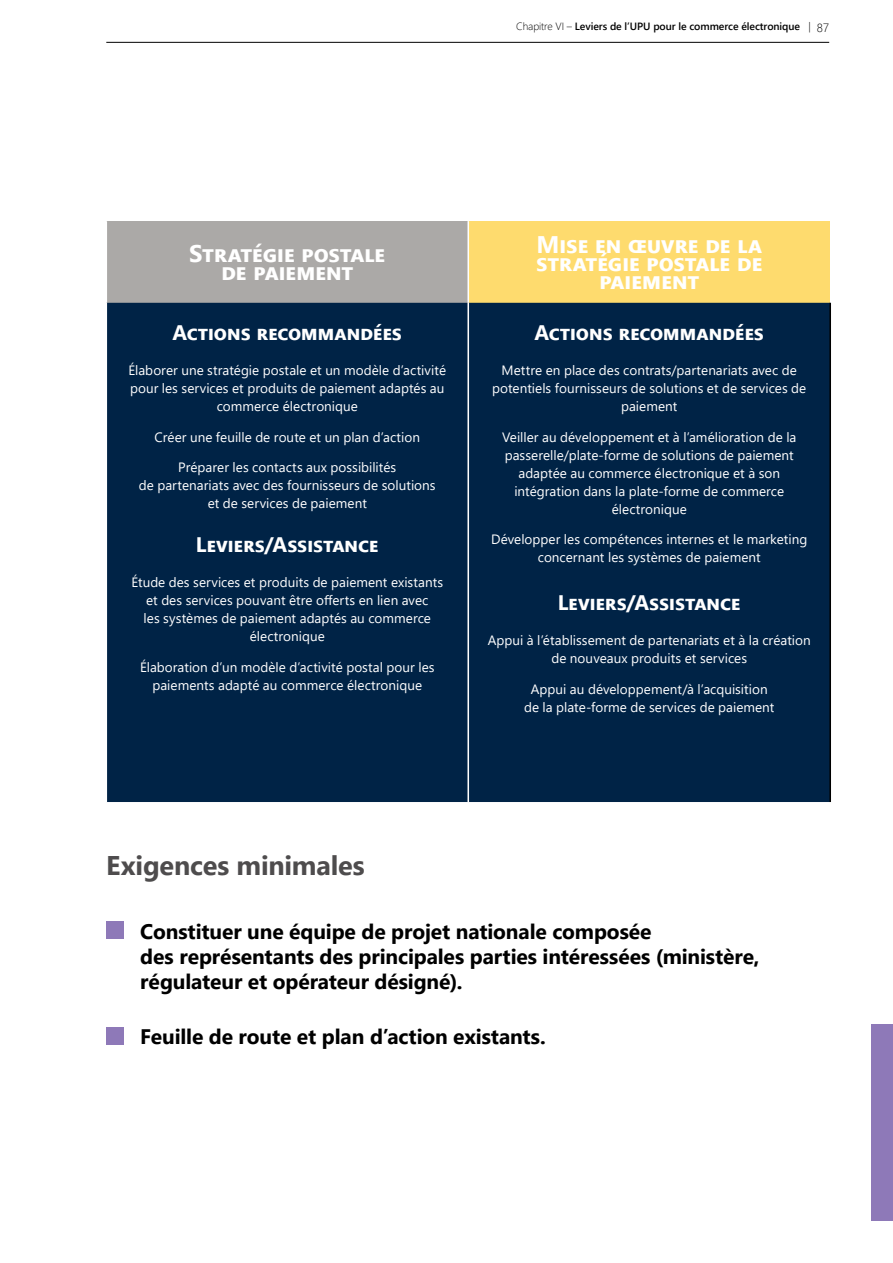
<style>
.page{position:relative;width:893px;height:1263px;background:#fff}
.page>*{position:absolute;margin:0;border:0;box-sizing:border-box;transform-origin:0 0}
.t1{font:700 27px "Segoe UI";letter-spacing:-.01em;color:#4e4c4d}
.t2{font:700 24px/18px "Segoe UI";letter-spacing:-.015em;color:#fff;text-align:center}
.t3{font:700 21px/25.2px "Segoe UI";letter-spacing:-.005em;color:#000}
.t4{font:700 21px "Segoe UI";letter-spacing:.005em;color:#fff}
.t5{font:13.5px/18px "Segoe UI";color:#fff;text-align:center}
.t6{font:600 10.5px "Segoe UI";letter-spacing:-.005em;color:#000}
.s1{font-weight:300}
.s2{font-weight:300;font-size:12px}
</style>
<div class="page">
<hr style="left:106px;top:42px;width:723px;height:1px;background:#000">
<div style="left:872px;top:1024px;width:21px;height:197px;background:#8e79b8"></div>
<div style="left:106px;top:921px;width:17px;height:17px;background:#8e79b8"></div>
<div style="left:106px;top:1027px;width:17px;height:17px;background:#8e79b8"></div>
<div style="left:106px;top:221px;width:362px;height:82px;background:#aba9a7"></div>
<div style="left:468px;top:221px;width:362px;height:82px;background:#fedb6e"></div>
<div style="left:107px;top:303px;width:722px;height:499px;background:#002346"></div>
<hr style="left:829px;top:303px;width:2px;height:499px;background:#000">
<hr style="left:106px;top:221px;width:1px;height:82px;background:#fff">
<hr style="left:467px;top:221px;width:2px;height:82px;background:#fff">
<hr style="left:467px;top:303px;width:2px;height:499px;background:#fff">
<p class="t6" style="left:516px;top:17px;width:314px"><span class="s1">Chapitre VI –</span> Leviers de l’UPU pour le commerce électronique <span class="s1">|</span> <span class="s2">87</span></p>
<h2 class="t2" style="left:189px;top:242px;width:198px">Stratégie postale de paiement</h2>
<h2 class="t2" style="left:536px;top:233px;width:228px">Mise en œuvre de la stratégie postale de paiement</h2>
<h3 class="t4" style="left:172px;top:312px;width:231px">Actions recommandées</h3>
<p class="t5" style="left:128px;top:360px;width:319px">Élaborer une stratégie postale et un modèle d’activité pour les services et produits de paiement adaptés au commerce électronique</p>
<p class="t5" style="left:155px;top:426px;width:267px">Créer une feuille de route et un plan d’action</p>
<p class="t5" style="left:139px;top:457px;width:298px">Préparer les contacts aux possibilités<br>de partenariats avec des fournisseurs de solutions et de services de paiement</p>
<h3 class="t4" style="left:196px;top:524px;width:184px">Leviers/Assistance</h3>
<p class="t5" style="left:131px;top:572px;width:313px">Étude des services et produits de paiement existants et des services pouvant être offerts en lien avec<br>les systèmes de paiement adaptés au commerce électronique</p>
<p class="t5" style="left:140px;top:657px;width:296px">Élaboration d’un modèle d’activité postal pour les paiements adapté au commerce électronique</p>
<h3 class="t4" style="left:534px;top:312px;width:231px">Actions recommandées</h3>
<p class="t5" style="left:492px;top:360px;width:316px">Mettre en place des contrats/partenariats avec de potentiels fournisseurs de solutions et de services de paiement</p>
<p class="t5" style="left:502px;top:426px;width:296px">Veiller au développement et à l’amélioration de la passerelle/plate-forme de solutions de paiement adaptée au commerce électronique et à son intégration dans la plate-forme de commerce électronique</p>
<p class="t5" style="left:491px;top:529px;width:318px">Développer les compétences internes et le marketing concernant les systèmes de paiement</p>
<h3 class="t4" style="left:558px;top:583px;width:184px">Leviers/Assistance</h3>
<p class="t5" style="left:488px;top:630px;width:324px">Appui à l’établissement de partenariats et à la création de nouveaux produits et services</p>
<p class="t5" style="left:524px;top:679px;width:252px">Appui au développement/à l’acquisition de la plate-forme de services de paiement</p>
<h1 class="t1" style="left:106px;top:840px;width:260px">Exigences minimales</h1>
<h3 class="t3" style="left:140px;top:917px;width:621px">Constituer une équipe de projet nationale composée<br>des représentants des principales parties intéressées (ministère, régulateur et opérateur désigné).</h3>
<h3 class="t3" style="left:140px;top:1022px;width:407px">Feuille de route et plan d’action existants.</h3>
</div>
